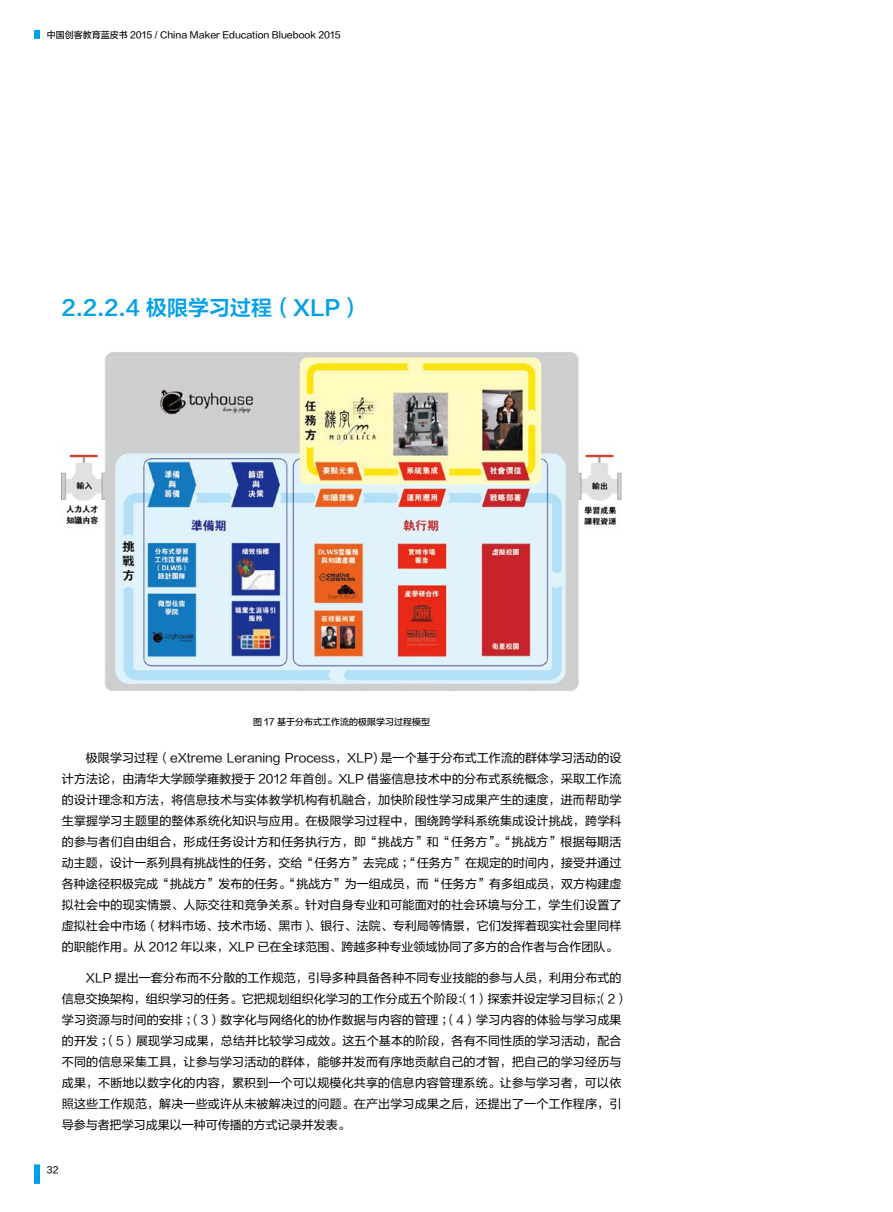
<style>
.page{position:relative;width:893px;height:1212px;background:#fff}
.page>*{position:absolute;margin:0;border:0;box-sizing:border-box;transform-origin:0 0}
.t1{font:21px "FZLTZCHJW GB1 0";color:#00a0e9}
.t2{font:12px/21px "FZLTHJW GB1 0";letter-spacing:.01em;color:#000;text-align:justify}
.t3{font:9px "FZLTZHUNHJW GB1 0";color:#000}
</style>
<div class="page">
<div style="left:34px;top:1164px;width:6px;height:20px;background:#00a0e9"></div>
<div style="left:34px;top:30px;width:6px;height:9px;background:#00a0e9"></div>
<img style="left:62px;top:352px;width:559px;height:338px">
<p class="t3" style="left:47px;top:30px;width:295px">中国创客教育蓝皮书 2015 / China Maker Education Bluebook 2015</p>
<h1 class="t1" style="left:62px;top:296px;width:301px">2.2.2.4 极限学习过程（XLP）</h1>
<p class="t3" style="left:253px;top:717px;width:179px">图 17 基于分布式工作流的极限学习过程模型</p>
<p class="t2" style="left:62px;top:747px;width:561px;text-indent:24px">极限学习过程（eXtreme Leraning Process，XLP) 是一个基于分布式工作流的群体学习活动的设计方法论，由清华大学顾学雍教授于 2012 年首创。XLP 借鉴信息技术中的分布式系统概念，采取工作流的设计理念和方法，将信息技术与实体教学机构有机融合，加快阶段性学习成果产生的速度，进而帮助学生掌握学习主题里的整体系统化知识与应用。在极限学习过程中，围绕跨学科系统集成设计挑战，跨学科的参与者们自由组合，形成任务设计方和任务执行方，即“挑战方”和“任务方”。“挑战方”根据每期活动主题，设计一系列具有挑战性的任务，交给“任务方”去完成；“任务方”在规定的时间内，接受并通过各种途径积极完成“挑战方”发布的任务。“挑战方”为一组成员，而“任务方”有多组成员，双方构建虚拟社会中的现实情景、人际交往和竞争关系。针对自身专业和可能面对的社会环境与分工，学生们设置了虚拟社会中市场（材料市场、技术市场、黑市）、银行、法院、专利局等情景，它们发挥着现实社会里同样的职能作用。从 2012 年以来，XLP 已在全球范围、跨越多种专业领域协同了多方的合作者与合作团队。</p>
<p class="t2" style="left:62px;top:968px;width:567px;text-align:left;text-indent:24px">XLP 提出一套分布而不分散的工作规范，引导多种具备各种不同专业技能的参与人员，利用分布式的信息交换架构，组织学习的任务。它把规划组织化学习的工作分成五个阶段：（1）探索并设定学习目标；（2）学习资源与时间的安排；（3）数字化与网络化的协作数据与内容的管理；（4）学习内容的体验与学习成果的开发；（5）展现学习成果，总结并比较学习成效。这五个基本的阶段，各有不同性质的学习活动，配合不同的信息采集工具，让参与学习活动的群体，能够并发而有序地贡献自己的才智，把自己的学习经历与成果，不断地以数字化的内容，累积到一个可以规模化共享的信息内容管理系统。让参与学习者，可以依照这些工作规范，解决一些或许从未被解决过的问题。在产出学习成果之后，还提出了一个工作程序，引导参与者把学习成果以一种可传播的方式记录并发表。</p>
<p class="t3" style="left:47px;top:1164px;width:13px">32</p>
</div>
